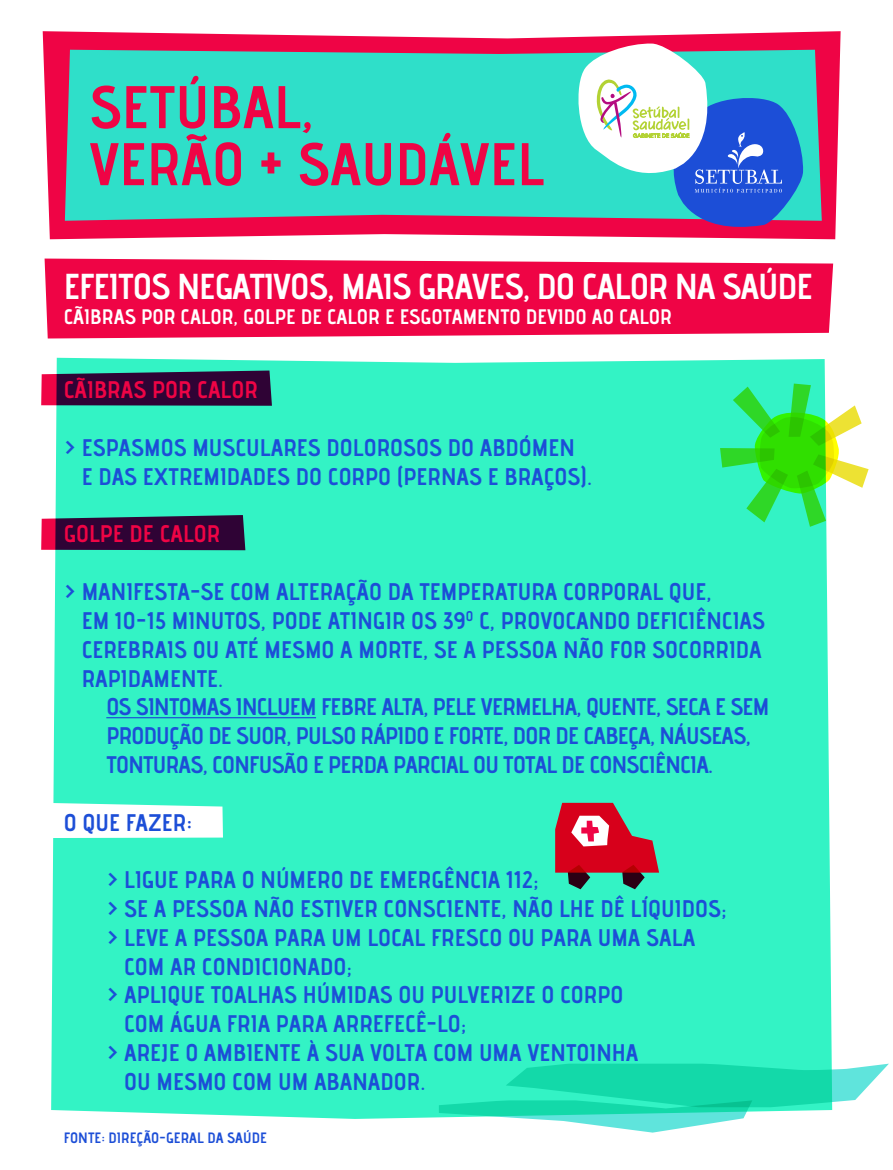
<style>
.page{position:relative;width:893px;height:1170px;background:#fff}
.page>*{position:absolute;margin:0;border:0;box-sizing:border-box;transform-origin:0 0}
.t1{font:60px "advent Bd 3";color:#ef0445}
.t2{font:36px "advent Bd 3";letter-spacing:-.03em;color:#fff}
.t3{font:24px/28.8px "advent Bd 3";color:#1c4ed7}
.t4{font:24px/28.8px "advent Bd 3";letter-spacing:-.03em;color:#1c4ed7}
.t5{font:24px "advent Bd 3";color:#ef0445}
.t6{font:21px "advent Bd 3";color:#fff}
.t7{font:15px "advent Bd 3";color:#1c4ed7}
</style>
<div class="page">
<div style="left:51px;top:358px;width:781px;height:760px;background:#33f3c5"></div>
<svg style="left:41px;top:370px;width:231px;height:36px;background:#3c1742"></svg>
<svg style="left:41px;top:515px;width:204px;height:35px;background:#3c113f"></svg>
<svg style="left:51px;top:802px;width:172px;height:36px"></svg>
<svg style="left:45px;top:258px;width:788px;height:80px;background:#f01552"></svg>
<svg style="left:43px;top:31px;width:798px;height:208px;fill:#ef0445"></svg>
<div style="left:65px;top:50px;width:757px;height:171px;background:#2fdfc9"></div>
<svg style="left:574px;top:43px;width:230px;height:193px"></svg>
<svg style="left:439px;top:1063px;width:450px;height:69px"></svg>
<svg style="left:720px;top:383px;width:149px;height:143px"></svg>
<hr style="left:106px;top:717px;width:210px;height:1px;background:#1c4ed7">
<svg style="left:555px;top:802px;width:104px;height:87px;background:#9e5e60"></svg>
<p class="t1" style="left:89px;top:70px;width:226px">SETÚBAL,</p>
<p class="t1" style="left:89px;top:127px;width:456px">VERÃO + SAUDÁVEL</p>
<p class="t2" style="left:64px;top:264px;width:751px">EFEITOS NEGATIVOS, MAIS GRAVES, DO CALOR NA SAÚDE</p>
<p class="t6" style="left:64px;top:304px;width:610px">CÃIBRAS POR CALOR, GOLPE DE CALOR E ESGOTAMENTO DEVIDO AO CALOR</p>
<p class="t5" style="left:64px;top:375px;width:196px">CÃIBRAS POR CALOR</p>
<p class="t3" style="left:82px;top:433px;width:512px;text-indent:-18px">&gt; ESPASMOS MUSCULARES DOLOROSOS DO ABDÓMEN<br>E DAS EXTREMIDADES DO CORPO (PERNAS E BRAÇOS).</p>
<p class="t5" style="left:64px;top:519px;width:158px">GOLPE DE CALOR</p>
<p class="t3" style="left:82px;top:577px;width:685px;text-indent:-18px">&gt; MANIFESTA-SE COM ALTERAÇÃO DA TEMPERATURA CORPORAL QUE,<br>EM 10-15 MINUTOS, PODE ATINGIR OS 39<sup>O</sup> C, PROVOCANDO DEFICIÊNCIAS CEREBRAIS OU ATÉ MESMO A MORTE, SE A PESSOA NÃO FOR SOCORRIDA RAPIDAMENTE.</p>
<p class="t4" style="left:106px;top:692px;width:665px">OS SINTOMAS INCLUEM FEBRE ALTA, PELE VERMELHA, QUENTE, SECA E SEM<br>PRODUÇÃO DE SUOR, PULSO RÁPIDO E FORTE, DOR DE CABEÇA, NÁUSEAS,<br>TONTURAS, CONFUSÃO E PERDA PARCIAL OU TOTAL DE CONSCIÊNCIA.</p>
<p class="t3" style="left:64px;top:807px;width:130px">O QUE FAZER:</p>
<p class="t3" style="left:106px;top:865px;width:434px">&gt; LIGUE PARA O NÚMERO DE EMERGÊNCIA 112;</p>
<p class="t3" style="left:106px;top:893px;width:622px">&gt; SE A PESSOA NÃO ESTIVER CONSCIENTE, NÃO LHE DÊ LÍQUIDOS;</p>
<p class="t3" style="left:124px;top:922px;width:573px;text-indent:-18px">&gt; LEVE A PESSOA PARA UM LOCAL FRESCO OU PARA UMA SALA<br>COM AR CONDICIONADO;</p>
<p class="t3" style="left:124px;top:980px;width:501px;text-indent:-18px">&gt; APLIQUE TOALHAS HÚMIDAS OU PULVERIZE O CORPO<br>COM ÁGUA FRIA PARA ARREFECÊ-LO;</p>
<p class="t3" style="left:124px;top:1037px;width:516px;text-indent:-18px">&gt; AREJE O AMBIENTE À SUA VOLTA COM UMA VENTOINHA<br>OU MESMO COM UM ABANADOR.</p>
<p class="t7" style="left:64px;top:1128px;width:205px">FONTE: DIREÇÃO-GERAL DA SAÚDE</p>
</div>
